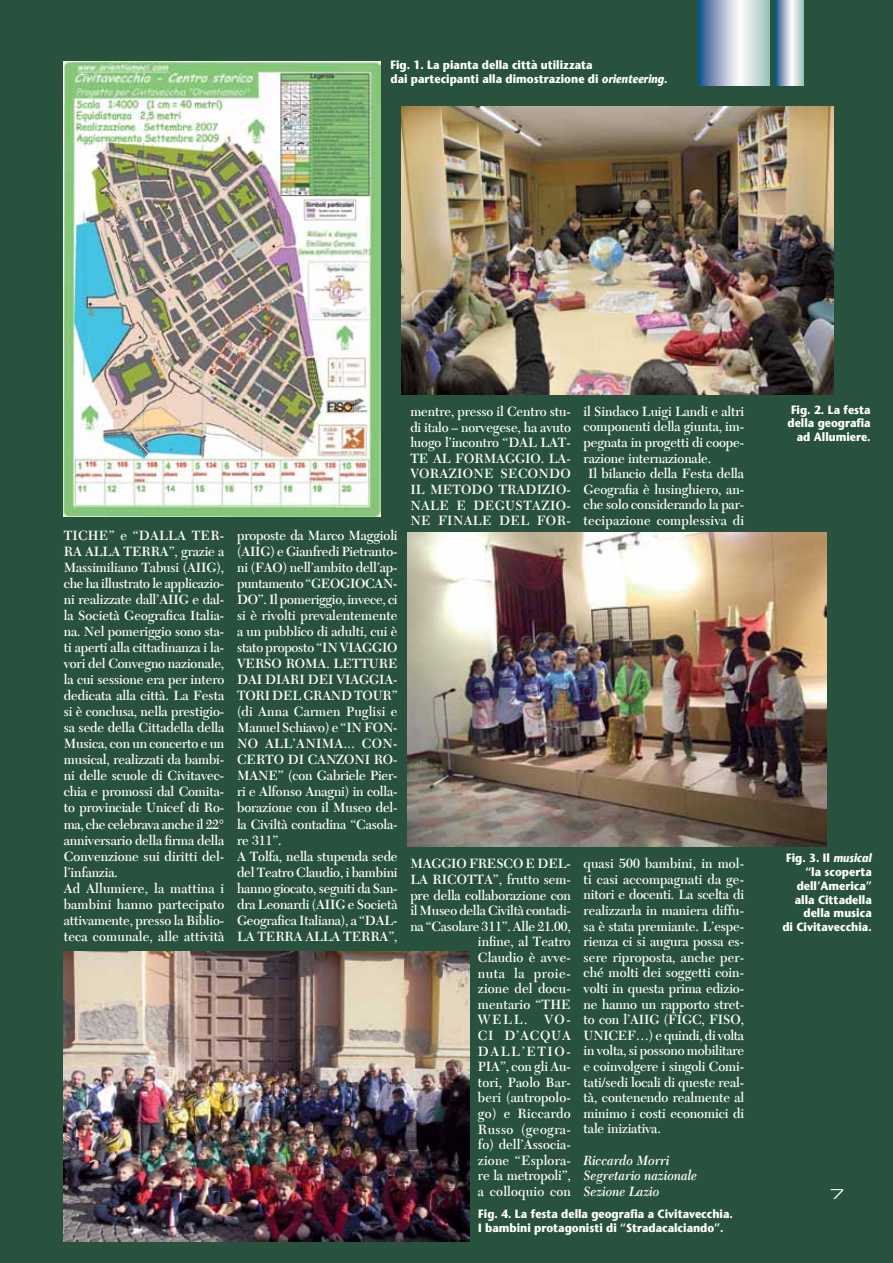
<style>
.page{position:relative;width:893px;height:1263px;background:#28523d}
.page>*{position:absolute;margin:0;border:0;box-sizing:border-box;transform-origin:0 0}
.t1{font:600 14.1px/16px "New Caledonia";letter-spacing:-.005em;color:#fff;scale:.94 1}
.t2{font:italic 600 14.1px/15.6px "New Caledonia";letter-spacing:-.005em;color:#fff;scale:.94 1}
.t3{font:600 14.1px "New Caledonia";letter-spacing:.015em;color:#fff;scale:.94 1}
.t4{font:13.5px "Eurostile Extended Two";color:#fff;scale:1.11 1}
.t5{font:700 12px/13.8px "Stone Sans";color:#fff;scale:.9 1}
.s1{font-style:italic}
</style>
<div class="page">
<svg style="left:776px;top:0;width:27px;height:85px;background:#adc1d0"></svg>
<svg style="left:699px;top:0;width:70px;height:85px;background:#adc1d0"></svg>
<img style="left:64px;top:61px;width:316px;height:456px">
<img style="left:401px;top:106px;width:433px;height:288px">
<img style="left:64px;top:951px;width:405px;height:291px">
<img style="left:408px;top:532px;width:418px;height:314px">
<p class="t5" style="left:390px;top:58px;width:309px">Fig. 1. La pianta della città utilizzata<br>dai partecipanti alla dimostrazione di <span class="s1">orienteering</span>.</p>
<p class="t1" style="left:64px;top:528px;width:172px">TICHE” e “DALLA TER-<br>RA ALLA TERRA”, grazie a<br>Massimiliano Tabusi (AIIG), che ha illustrato le applicazio&shy;ni realizzate dall’AIIG e dal&shy;la Società Geografica Italia&shy;na. Nel pomeriggio sono sta&shy;ti aperti alla cittadinanza i la&shy;vori del Convegno nazionale, la cui sessione era per intero dedicata alla città. La Festa si è conclusa, nella prestigio&shy;sa sede della Cittadella della<br>Musica, con un concerto e un musical, realizzati da bambi&shy;ni delle scuole di Civitavec&shy;chia e promossi dal Comita&shy;to provinciale Unicef di Ro&shy;ma, che celebrava anche il 22° anniversario della firma della<br>Convenzione sui diritti del&shy;l’infanzia.<br>Ad Allumiere, la mattina i bambini hanno partecipato attivamente, presso la Biblio&shy;teca comunale, alle attività</p>
<p class="t1" style="left:237px;top:528px;width:172px">proposte da Marco Maggioli (AIIG) e Gianfredi Pietranto&shy;ni (FAO) nell’ambito dell’ap&shy;puntamento “GEOGIOCAN-<br>DO”. Il pomeriggio, invece, ci si è rivolti prevalentemente a un pubblico di adulti, cui è stato proposto “IN VIAGGIO<br>VERSO ROMA. LETTURE<br>DAI DIARI DEI VIAGGIA-<br>TORI DEL GRAND TOUR” (di Anna Carmen Puglisi e<br>Manuel Schiavo) e “IN FON-<br>NO ALL’ANIMA... CON-<br>CERTO DI CANZONI RO-<br>MANE” (con Gabriele Pier&shy;ri e Alfonso Anagni) in colla&shy;borazione con il Museo del&shy;la Civiltà contadina “Casola&shy;re 311”.<br>A Tolfa, nella stupenda sede del Teatro Claudio, i bambini hanno giocato, seguiti da San&shy;dra Leonardi (AIIG e Società<br>Geografica Italiana), a “DAL-<br>LA TERRA ALLA TERRA”,</p>
<p class="t1" style="left:410px;top:404px;width:172px;line-height:15.6px;text-align:justify">mentre, presso il Centro stu&shy;di italo – norvegese, ha avuto luogo l’incontro “DAL LAT-TE AL FORMAGGIO. LA-VORAZIONE SECONDO IL METODO TRADIZIO-NALE E DEGUSTAZIO-NE FINALE DEL FOR-</p>
<p class="t1" style="left:584px;top:403px;width:172px">il Sindaco Luigi Landi e altri</p>
<p class="t1" style="left:584px;top:419px;width:172px">componenti della giunta, im-</p>
<p class="t1" style="left:584px;top:435px;width:172px">pegnata in progetti di coope-</p>
<p class="t1" style="left:584px;top:450px;width:137px">razione internazionale.</p>
<p class="t1" style="left:588px;top:466px;width:167px">Il bilancio della Festa della</p>
<p class="t1" style="left:584px;top:481px;width:172px">Geografia è lusinghiero, an-</p>
<p class="t1" style="left:584px;top:497px;width:172px">che solo considerando la par-</p>
<p class="t3" style="left:584px;top:512px;width:172px">tecipazione complessiva di</p>
<p class="t1" style="left:410px;top:856px;width:172px;line-height:15.6px;text-align:right">MAGGIO FRESCO E DEL-<br>LA RICOTTA”, frutto sem&shy;pre della collaborazione con il Museo della Civiltà contadi&shy;na “Casolare 311”. Alle 21.00, infine, al Teatro<br>Claudio è avve-<br>nuta la proie-<br>zione del docu-<br>mentario “THE<br>WELL. VO-<br>CI D’ACQUA<br>DALL’ETIO-<br>PIA”, con gli Au-<br>tori, Paolo Bar-<br>beri (antropolo-<br>go) e Riccardo<br>Russo (geogra-<br>fo) dell’Associa-<br>zione “Esplora-<br>re la metropoli”,<br>a colloquio con</p>
<p class="t1" style="left:584px;top:856px;width:172px;line-height:15.6px;text-align:justify">quasi 500 bambini, in mol&shy;ti casi accompagnati da ge&shy;nitori e docenti. La scelta di realizzarla in maniera diffu&shy;sa è stata premiante. L’espe&shy;rienza ci si augura possa es&shy;sere riproposta, anche per&shy;ché molti dei soggetti coin&shy;volti in questa prima edizio&shy;ne hanno un rapporto stret&shy;to con l’AIIG (FIGC, FISO, UNICEF…) e quindi, di volta in volta, si possono mobilitare e coinvolgere i singoli Comi&shy;tati/sedi locali di queste real&shy;tà, contenendo realmente al minimo i costi economici di tale iniziativa.</p>
<p class="t2" style="left:584px;top:1152px;width:123px">Riccardo Morri<br>Segretario nazionale<br>Sezione Lazio</p>
<p class="t5" style="left:478px;top:1207px;width:284px">Fig. 4. La festa della geografia a Civitavecchia.<br>I bambini protagonisti di “Stradacalciando”.</p>
<p class="t5" style="left:788px;top:402px;width:94px;text-align:right">Fig. 2. La festa della geografia ad Allumiere.</p>
<p class="t5" style="left:782px;top:851px;width:101px;text-align:right">Fig. 3. Il <span class="s1">musical </span>“la scoperta dell’America” alla Cittadella della musica<br>di Civitavecchia.</p>
<p class="t4" style="left:830px;top:1185px;width:15px">7</p>
</div>
